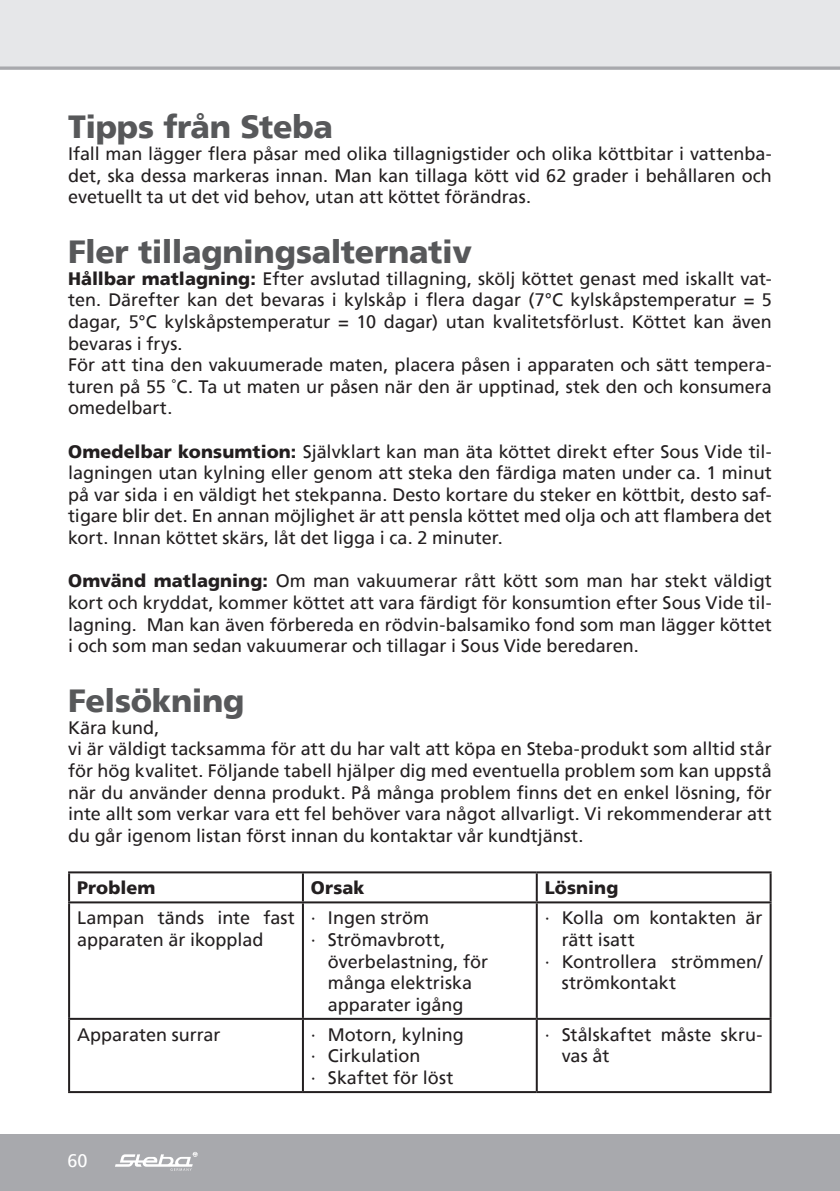
<style>
.page{position:relative;width:840px;height:1191px;background:#fff}
.page>*{position:absolute;margin:0;border:0;box-sizing:border-box;transform-origin:0 0}
.t1{font:900 32px "Frutiger";letter-spacing:-.01em;color:#57585a}
.t2{font:18px/21.6px "Frutiger";color:#231f20}
.t3{font:900 18px "Frutiger";letter-spacing:.005em;color:#231f20}
.t4{font:18px "Frutiger";color:#fff}
.s1{font-weight:900}
</style>
<div class="page">
<div style="left:0;top:0;width:839px;height:68px;background:#e6e7e9"></div>
<hr style="left:839px;top:1134px;width:1px;height:57px;background:#a8a9ad">
<div style="left:0;top:1134px;width:839px;height:57px;background:#a8a9ad"></div>
<svg style="left:115px;top:1152px;width:82px;height:18px"></svg>
<svg style="left:0;top:66px;width:839px;height:4px;background:#b3b4b8"></svg>
<hr style="left:68px;top:871px;width:235px;height:2px;background:#231f20">
<hr style="left:68px;top:873px;width:2px;height:28px;background:#231f20">
<hr style="left:303px;top:871px;width:233px;height:2px;background:#231f20">
<hr style="left:302px;top:873px;width:2px;height:28px;background:#231f20">
<hr style="left:536px;top:871px;width:235px;height:2px;background:#231f20">
<hr style="left:535px;top:873px;width:2px;height:28px;background:#231f20">
<hr style="left:769px;top:873px;width:2px;height:28px;background:#231f20">
<hr style="left:68px;top:901px;width:235px;height:2px;background:#231f20">
<hr style="left:68px;top:903px;width:2px;height:114px;background:#231f20">
<hr style="left:303px;top:901px;width:233px;height:2px;background:#231f20">
<hr style="left:302px;top:903px;width:2px;height:114px;background:#231f20">
<hr style="left:536px;top:901px;width:235px;height:2px;background:#231f20">
<hr style="left:535px;top:903px;width:2px;height:114px;background:#231f20">
<hr style="left:769px;top:903px;width:2px;height:114px;background:#231f20">
<hr style="left:68px;top:1017px;width:235px;height:2px;background:#231f20">
<hr style="left:68px;top:1019px;width:2px;height:72px;background:#231f20">
<hr style="left:303px;top:1017px;width:233px;height:2px;background:#231f20">
<hr style="left:302px;top:1019px;width:2px;height:72px;background:#231f20">
<hr style="left:536px;top:1017px;width:235px;height:2px;background:#231f20">
<hr style="left:535px;top:1019px;width:2px;height:72px;background:#231f20">
<hr style="left:769px;top:1019px;width:2px;height:72px;background:#231f20">
<hr style="left:68px;top:1091px;width:235px;height:2px;background:#231f20">
<hr style="left:303px;top:1091px;width:233px;height:2px;background:#231f20">
<hr style="left:536px;top:1091px;width:235px;height:2px;background:#231f20">
<h1 class="t1" style="left:68px;top:108px;width:266px">Tipps från Steba</h1>
<p class="t2" style="left:68px;top:143px;width:704px;text-align:justify">Ifall man lägger flera påsar med olika tillagnigstider och olika köttbitar i vattenba&shy;det, ska dessa markeras innan. Man kan tillaga kött vid 62 grader i behållaren och evetuellt ta ut det vid behov, utan att köttet förändras.</p>
<h1 class="t1" style="left:68px;top:233px;width:405px">Fler tillagningsalternativ</h1>
<p class="t2" style="left:68px;top:267px;width:705px"><span class="s1">Hållbar matlagning:</span> Efter avslutad tillagning, skölj köttet genast med iskallt vat&shy;ten. Därefter kan det bevaras i kylskåp i flera dagar (7°C kylskåpstemperatur = 5 dagar, 5°C kylskåpstemperatur = 10 dagar) utan kvalitetsförlust. Köttet kan även bevaras i frys.<br>För att tina den vakuumerade maten, placera påsen i apparaten och sätt tempera&shy;turen på 55 ˚C. Ta ut maten ur påsen när den är upptinad, stek den och konsumera omedelbart.</p>
<p class="t2" style="left:68px;top:440px;width:705px;text-align:justify"><span class="s1">Omedelbar konsumtion:</span> Självklart kan man äta köttet direkt efter Sous Vide til&shy;lagningen utan kylning eller genom att steka den färdiga maten under ca. 1 minut på var sida i en väldigt het stekpanna. Desto kortare du steker en köttbit, desto saf&shy;tigare blir det. En annan möjlighet är att pensla köttet med olja och att flambera det kort. Innan köttet skärs, låt det ligga i ca. 2 minuter.</p>
<p class="t2" style="left:68px;top:570px;width:704px;text-align:justify"><span class="s1">Omvänd matlagning:</span> Om man vakuumerar rått kött som man har stekt väldigt kort och kryddat, kommer köttet att vara färdigt för konsumtion efter Sous Vide til&shy;lagning. Man kan även förbereda en rödvin-balsamiko fond som man lägger köttet i och som man sedan vakuumerar och tillagar i Sous Vide beredaren.</p>
<h1 class="t1" style="left:68px;top:681px;width:178px">Felsökning</h1>
<p class="t2" style="left:68px;top:716px;width:704px">Kära kund,<br>vi är väldigt tacksamma för att du har valt att köpa en Steba-produkt som alltid står för hög kvalitet. Följande tabell hjälper dig med eventuella problem som kan uppstå när du använder denna produkt. På många problem finns det en enkel lösning, för inte allt som verkar vara ett fel behöver vara något allvarligt. Vi rekommenderar att du går igenom listan först innan du kontaktar vår kundtjänst.</p>
<p class="t3" style="left:77px;top:877px;width:80px">Problem</p>
<p class="t3" style="left:311px;top:877px;width:55px">Orsak</p>
<p class="t3" style="left:544px;top:877px;width:75px">Lösning</p>
<p class="t2" style="left:77px;top:907px;width:219px">Lampan tänds inte fast apparaten är ikopplad</p>
<p class="t2" style="left:311px;top:907px;width:120px">∙ Ingen ström</p>
<p class="t2" style="left:544px;top:907px;width:219px">∙ Kolla om kontakten är</p>
<p class="t2" style="left:561px;top:928px;width:74px">rätt isatt</p>
<p class="t2" style="left:544px;top:950px;width:219px">∙ Kontrollera strömmen/</p>
<p class="t2" style="left:561px;top:972px;width:116px">strömkontakt</p>
<p class="t2" style="left:311px;top:928px;width:136px">∙ Strömavbrott,</p>
<p class="t2" style="left:328px;top:950px;width:161px">överbelastning, för</p>
<p class="t2" style="left:328px;top:972px;width:145px">många elektriska</p>
<p class="t2" style="left:328px;top:993px;width:137px">apparater igång</p>
<p class="t2" style="left:77px;top:1023px;width:145px">Apparaten surrar</p>
<p class="t2" style="left:311px;top:1023px;width:154px">∙ Motorn, kylning ∙ Cirkulation<br>∙ Skaftet för löst</p>
<p class="t2" style="left:561px;top:1023px;width:202px;text-indent:-17px">∙ Stålskaftet måste skru&shy;vas åt</p>
<p class="t4" style="left:67px;top:1149px;width:22px">60</p>
</div>
